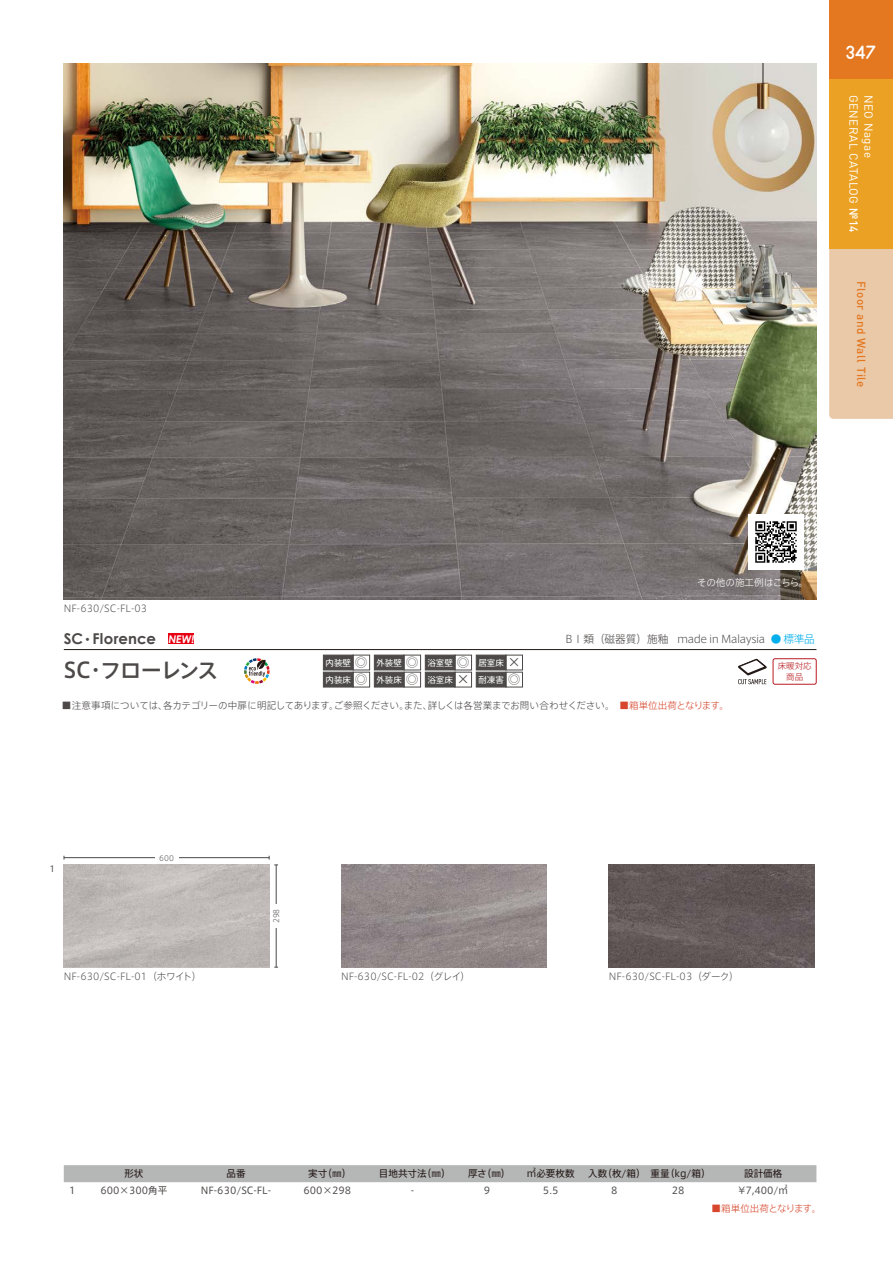
<style>
.page{position:relative;width:893px;height:1263px;background:#fff}
.page>*{position:absolute;margin:0;border:0;box-sizing:border-box;transform-origin:0 0}
.t1{font:500 21.3px "Axis Std";letter-spacing:-.065em;color:#4c4948}
.t2{font:19.2px "Arciform";color:#fff}
.t3{font:700 14.85px "Century Gothic";letter-spacing:.01em;color:#4c4948}
.t4{font:11.7px "DIN Pro";letter-spacing:.04em;color:#fff}
.t5{font:500 11.7px "DIN Pro";letter-spacing:.04em;color:#e47820}
.t6{font:300 10.65px "Axis Std";letter-spacing:-.04em;color:#4c4948}
.t7{font:italic 700 10.65px "Century Gothic";color:#fff}
.t8{font:300 9.6px "Axis Std";letter-spacing:.01em;color:#4c4948}
.t9{font:300 9.6px "Axis Std";letter-spacing:-.02em;color:#4c4948}
.t10{font:9.6px "Axis Std";color:#221815}
.t11{font:9.6px "Axis Std";color:#4c4948}
.t12{font:300 9.6px "Axis Std";letter-spacing:-.005em;color:#fff}
.t13{font:300 9.6px "Axis Std";letter-spacing:-.06em;color:#d6472d}
.t14{font:8.55px/17.1px "Axis Std";color:#fff}
.t15{font:300 8.55px/10.6px "Axis Std";color:#b81c22;text-align:center}
.t16{font:8.55px "Axis Std";color:#4c4948}
.t17{font:300 7.5px "Axis Std";color:#4c4948}
.s1{font-weight:500}
.s2{font-family:"Koz Min Pr 6 N";font-weight:400}
.s3{font-size:12.75px;color:#4c4948}
.s4{color:#00afec}
.s5{color:#d6472d}
</style>
<div class="page">
<img style="left:64px;top:64px;width:752px;height:536px">
<img style="left:748px;top:514px;width:56px;height:56px">
<hr style="left:64px;top:649px;width:752px;height:1px;background:#221815">
<div style="left:353px;top:655px;width:17px;height:15px;background:#fff;border:1px solid #4c4948"></div>
<div style="left:323px;top:655px;width:30px;height:15px;background:#4c4948"></div>
<div style="left:404px;top:655px;width:17px;height:15px;background:#fff;border:1px solid #4c4948"></div>
<div style="left:374px;top:655px;width:30px;height:15px;background:#4c4948"></div>
<div style="left:455px;top:655px;width:17px;height:15px;background:#fff;border:1px solid #4c4948"></div>
<div style="left:425px;top:655px;width:30px;height:15px;background:#4c4948"></div>
<div style="left:506px;top:655px;width:17px;height:15px;background:#fff;border:1px solid #4c4948"></div>
<div style="left:476px;top:655px;width:30px;height:15px;background:#4c4948"></div>
<div style="left:353px;top:672px;width:17px;height:15px;background:#fff;border:1px solid #4c4948"></div>
<div style="left:323px;top:672px;width:30px;height:15px;background:#4c4948"></div>
<div style="left:404px;top:672px;width:17px;height:15px;background:#fff;border:1px solid #4c4948"></div>
<div style="left:374px;top:672px;width:30px;height:15px;background:#4c4948"></div>
<div style="left:455px;top:672px;width:17px;height:15px;background:#fff;border:1px solid #4c4948"></div>
<div style="left:425px;top:672px;width:30px;height:15px;background:#4c4948"></div>
<div style="left:506px;top:672px;width:17px;height:15px;background:#fff;border:1px solid #4c4948"></div>
<div style="left:476px;top:672px;width:30px;height:15px;background:#4c4948"></div>
<div style="left:64px;top:1165px;width:752px;height:17px;background:#b5b6b6"></div>
<img style="left:64px;top:865px;width:206px;height:102px">
<img style="left:609px;top:865px;width:206px;height:102px">
<img style="left:341px;top:865px;width:206px;height:102px">
<hr style="left:64px;top:857px;width:205px;height:1px;background:#4c4948">
<div style="left:155px;top:852px;width:23px;height:12px;background:#fff"></div>
<hr style="left:276px;top:865px;width:1px;height:102px;background:#4c4948">
<div style="left:270px;top:904px;width:12px;height:24px;background:#fff"></div>
<div style="left:168px;top:634px;width:26px;height:10px;background:#e60012"></div>
<svg style="left:244px;top:658px;width:26px;height:26px"></svg>
<svg style="left:738px;top:658px;width:29px;height:26px"></svg>
<div style="left:773px;top:658px;width:43px;height:26px;border:1px solid #b81c22;border-radius:2px"></div>
<div style="left:829px;top:249px;width:64px;height:170px;background:#eac9a9"></div>
<div style="left:829px;top:79px;width:64px;height:170px;background:#eba123"></div>
<div style="left:829px;top:0;width:64px;height:79px;background:#e47820"></div>
<h2 class="t2" style="left:846px;top:40px;width:31px">347</h2>
<p class="t4" style="left:862px;top:95px;width:139px;rotate:90deg">GENERAL CATALOG <span class="s1">№14</span></p>
<p class="t4" style="left:877px;top:95px;width:65px;rotate:90deg">NEO Nagae</p>
<p class="t5" style="left:869px;top:281px;width:108px;rotate:90deg">Floor and Wall Tile</p>
<p class="t8" style="left:64px;top:602px;width:85px">NF-630/SC-FL-03</p>
<h3 class="t3" style="left:64px;top:629px;width:94px">SC<span class="s2">・</span>Florence</h3>
<h1 class="t1" style="left:64px;top:654px;width:156px">SC・フローレンス</h1>
<p class="t14" style="left:325px;top:653px;width:197px">内装壁 <span class="s3">◎</span> 外装壁 <span class="s3">◎</span> 浴室壁 <span class="s3">◎</span> 居室床 <span class="s3">×</span>内装床 <span class="s3">◎</span> 外装床 <span class="s3">◎</span> 浴室床 <span class="s3">×</span> 耐凍害 <span class="s3">◎</span></p>
<p class="t7" style="left:168px;top:632px;width:27px">NEW!</p>
<p class="t12" style="left:697px;top:575px;width:113px">その他の施工例はこちら。</p>
<p class="t6" style="left:565px;top:631px;width:251px">BⅠ類（磁器質）施釉 made in Malaysia <span class="s4">● 標準品</span></p>
<p class="t15" style="left:778px;top:660px;width:36px">床暖対応商品</p>
<p class="t9" style="left:62px;top:698px;width:669px">■注意事項については、各カテゴリーの中扉に明記してあります。ご参照ください。また、詳しくは各営業までお問い合わせください。<span class="s5">　■箱単位出荷となります。</span></p>
<p class="t16" style="left:50px;top:862px;width:7px">1</p>
<p class="t17" style="left:159px;top:852px;width:16px">600</p>
<p class="t17" style="left:271px;top:923px;width:16px;rotate:-90deg">298</p>
<p class="t8" style="left:64px;top:969px;width:139px">NF-630/SC-FL-01（ホワイト）</p>
<p class="t8" style="left:341px;top:969px;width:131px">NF-630/SC-FL-02（グレイ）</p>
<p class="t8" style="left:609px;top:969px;width:131px">NF-630/SC-FL-03（ダーク）</p>
<p class="t10" style="left:124px;top:1166px;width:21px">形状</p>
<p class="t10" style="left:226px;top:1166px;width:21px">品番</p>
<p class="t10" style="left:308px;top:1166px;width:45px">実寸（㎜）</p>
<p class="t10" style="left:379px;top:1166px;width:73px">目地共寸法（㎜）</p>
<p class="t10" style="left:468px;top:1166px;width:44px">厚さ（㎜）</p>
<p class="t10" style="left:527px;top:1166px;width:49px">㎡必要枚数</p>
<p class="t10" style="left:588px;top:1166px;width:124px">入数（枚/箱）重量（kg/箱）</p>
<p class="t10" style="left:744px;top:1166px;width:40px">設計価格</p>
<p class="t11" style="left:69px;top:1183px;width:8px">1</p>
<p class="t11" style="left:100px;top:1183px;width:68px">600×300角平</p>
<p class="t11" style="left:201px;top:1183px;width:72px">NF-630/SC-FL-</p>
<p class="t11" style="left:303px;top:1183px;width:49px">600×298</p>
<p class="t11" style="left:411px;top:1183px;width:5px">-</p>
<p class="t11" style="left:484px;top:1183px;width:8px">9</p>
<p class="t11" style="left:543px;top:1183px;width:17px">5.5</p>
<p class="t11" style="left:611px;top:1183px;width:8px">8</p>
<p class="t11" style="left:672px;top:1183px;width:14px">28</p>
<p class="t11" style="left:739px;top:1183px;width:51px">¥7,400/㎡</p>
<p class="t13" style="left:712px;top:1201px;width:111px">■箱単位出荷となります。</p>
</div>
